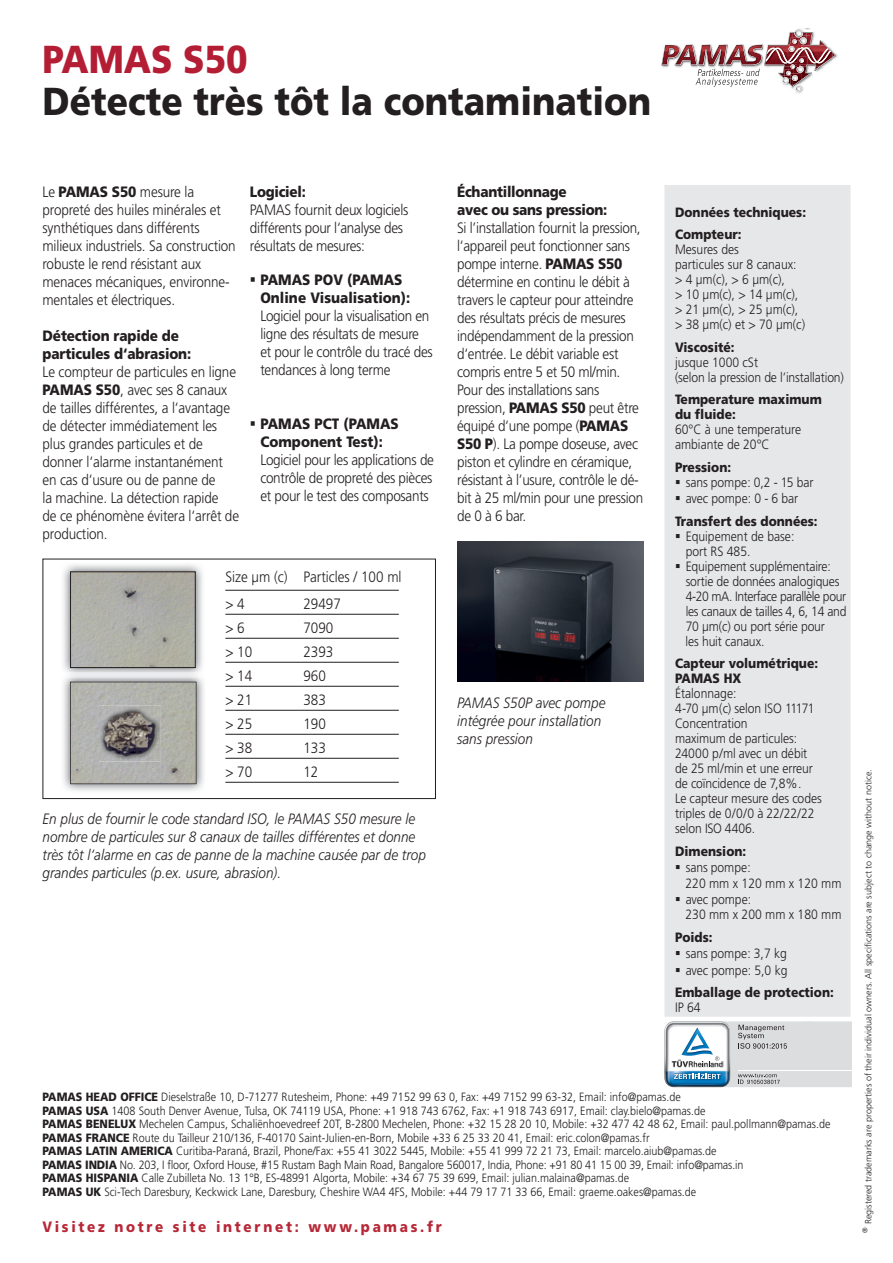
<style>
.page{position:relative;width:893px;height:1263px;background:#fff}
.page>*{position:absolute;margin:0;border:0;box-sizing:border-box;transform-origin:0 0}
.t1{font:900 39px "Frutiger";color:#231f20;scale:.9 1}
.t2{font:900 39px "Frutiger";color:#b41e35;scale:.9 1}
.t3{font:300 15px/18px "Frutiger";letter-spacing:-.02em;color:#231f20;scale:.9 1}
.t4{font:italic 300 15px/18px "Frutiger";color:#231f20;scale:.9 1}
.t5{font:900 15px/18px "Frutiger";letter-spacing:-.01em;color:#231f20;scale:.9 1}
.t6{font:900 15px "Frutiger";letter-spacing:.2em;color:#b72837;scale:.9 1}
.t7{font:300 15px/27px "Frutiger";color:#231f20;scale:.9 1}
.t8{font:300 13.5px/15px "Frutiger";letter-spacing:-.005em;color:#231f20;scale:.9 1}
.t9{font:900 13.5px/22.5px "Frutiger";color:#231f20;scale:.9 1}
.t10{font:300 12px/13.5px "Frutiger";color:#231f20;scale:.9 1}
.t11{font:300 9px "Frutiger";color:#231f20}
.t12{font:300 7.05px "Frutiger";color:#231f20}
.s1{font-weight:900}
.s2{font-weight:300}
</style>
<div class="page">
<svg style="left:661px;top:28px;width:175px;height:65px"></svg>
<div style="left:664px;top:185px;width:186px;height:832px;background:#e6e7e9;border:2px solid #e6e7e9"></div>
<hr style="left:225px;top:590px;width:174px;height:1px;background:#231f20">
<hr style="left:225px;top:614px;width:174px;height:1px;background:#231f20">
<hr style="left:225px;top:638px;width:174px;height:1px;background:#231f20">
<hr style="left:225px;top:662px;width:174px;height:1px;background:#231f20">
<hr style="left:225px;top:686px;width:174px;height:1px;background:#231f20">
<hr style="left:225px;top:710px;width:174px;height:1px;background:#231f20">
<hr style="left:225px;top:734px;width:174px;height:1px;background:#231f20">
<hr style="left:225px;top:758px;width:174px;height:1px;background:#231f20">
<hr style="left:225px;top:782px;width:174px;height:1px;background:#231f20">
<img style="left:63px;top:564px;width:140px;height:108px">
<img style="left:72px;top:573px;width:122px;height:93px">
<div style="left:70px;top:571px;width:126px;height:97px;border:1px solid #231f20"></div>
<img style="left:63px;top:677px;width:141px;height:114px">
<svg style="left:70px;top:682px;width:127px;height:102px;background:#aeaea8"></svg>
<img style="left:99px;top:706px;width:62px;height:55px">
<img style="left:101px;top:709px;width:57px;height:49px">
<img style="left:457px;top:542px;width:186px;height:139px">
<div style="left:43px;top:559px;width:393px;height:240px;border:1px solid #231f20"></div>
<svg style="left:664px;top:1021px;width:187px;height:67px"></svg>
<hr style="left:805px;top:1070px;width:46px;height:1px;background:#fff">
<h1 class="t2" style="left:43px;top:36px;width:229px">PAMAS S50</h1>
<h1 class="t1" style="left:43px;top:78px;width:678px">Détecte très tôt la contamination</h1>
<p class="t3" style="left:43px;top:183px;width:216px">Le <span class="s1">PAMAS S50</span> mesure la propreté des huiles minérales et synthétiques dans différents milieux industriels. Sa construction robuste le rend résistant aux menaces mécaniques, environne&shy;mentales et électriques.</p>
<p class="t5" style="left:43px;top:327px;width:167px">Détection rapide de particules d‘abrasion:</p>
<p class="t3" style="left:43px;top:363px;width:220px">Le compteur de particules en ligne<br><span class="s1">PAMAS S50</span>, avec ses 8 canaux de tailles différentes, a l‘avantage de détecter immédiatement les plus grandes particules et de donner l‘alarme instantanément en cas d‘usure ou de panne de<br>la machine. La détection rapide<br>de ce phénomène évitera l‘arrêt de production.</p>
<p class="t5" style="left:250px;top:183px;width:64px">Logiciel:</p>
<p class="t3" style="left:250px;top:201px;width:178px">PAMAS fournit deux logiciels différents pour l‘analyse des résultats de mesures:</p>
<p class="t5" style="left:260px;top:271px;width:168px;text-indent:-11px">▪ PAMAS POV (PAMAS<br>Online Visualisation):</p>
<p class="t3" style="left:260px;top:307px;width:193px">Logiciel pour la visualisation en ligne des résultats de mesure et pour le contrôle du tracé des tendances à long terme</p>
<p class="t5" style="left:250px;top:415px;width:167px;text-align:center">▪ PAMAS PCT (PAMAS<br>Component Test):</p>
<p class="t3" style="left:260px;top:451px;width:194px;text-align:justify">Logiciel pour les applications de contrôle de propreté des pièces et pour le test des composants</p>
<p class="t7" style="left:225px;top:563px;width:197px">Size µm (c) Particles / 100 ml &gt; 4</p>
<p class="t3" style="left:303px;top:595px;width:43px">29497</p>
<p class="t3" style="left:225px;top:619px;width:23px">&gt; 6</p>
<p class="t3" style="left:303px;top:619px;width:35px">7090</p>
<p class="t3" style="left:225px;top:643px;width:31px">&gt; 10</p>
<p class="t3" style="left:303px;top:643px;width:35px">2393</p>
<p class="t3" style="left:225px;top:667px;width:31px">&gt; 14</p>
<p class="t3" style="left:303px;top:667px;width:27px">960</p>
<p class="t3" style="left:225px;top:691px;width:31px">&gt; 21</p>
<p class="t3" style="left:303px;top:691px;width:27px">383</p>
<p class="t3" style="left:225px;top:715px;width:31px">&gt; 25</p>
<p class="t3" style="left:303px;top:715px;width:27px">190</p>
<p class="t3" style="left:225px;top:739px;width:31px">&gt; 38</p>
<p class="t3" style="left:303px;top:739px;width:27px">133</p>
<p class="t3" style="left:225px;top:763px;width:31px">&gt; 70</p>
<p class="t3" style="left:303px;top:763px;width:18px">12</p>
<p class="t4" style="left:43px;top:810px;width:427px">En plus de fournir le code standard ISO, le PAMAS S50 mesure le nombre de particules sur 8 canaux de tailles différentes et donne très tôt l‘alarme en cas de panne de la machine causée par de trop grandes particules (p.ex. usure, abrasion).</p>
<p class="t5" style="left:457px;top:183px;width:168px">Échantillonnage<br>avec ou sans pression:</p>
<p class="t3" style="left:457px;top:219px;width:208px">Si l’installation fournit la pression, l‘appareil peut fonctionner sans pompe interne. <span class="s1">PAMAS S50 </span>détermine en continu le débit à travers le capteur pour atteindre des résultats précis de mesures indépendamment de la pression d‘entrée. Le débit variable est compris entre 5 et 50 ml/min.<br>Pour des installations sans pression, <span class="s1">PAMAS S50</span> peut être équipé d‘une pompe (<span class="s1">PAMAS<br>S50 P</span>). La pompe doseuse, avec piston et cylindre en céramique, résistant à l’usure, contrôle le dé&shy;bit à 25 ml/min pour une pression de 0 à 6 bar.</p>
<p class="t4" style="left:457px;top:694px;width:166px">PAMAS S50P avec pompe intégrée pour installation sans pression</p>
<p class="t9" style="left:675px;top:201px;width:147px">Données techniques:<br>Compteur:</p>
<p class="t8" style="left:675px;top:242px;width:146px">Mesures des<br>particules sur 8 canaux: &gt; 4 µm(c), &gt; 6 µm(c),<br>&gt; 10 µm(c), &gt; 14 µm(c), &gt; 21 µm(c), &gt; 25 µm(c), &gt; 38 µm(c) et &gt; 70 µm(c)</p>
<p class="t9" style="left:675px;top:336px;width:68px">Viscosité:</p>
<p class="t8" style="left:675px;top:355px;width:189px">jusque 1000 cSt<br>(selon la pression de l’installation)</p>
<p class="t9" style="left:675px;top:392px;width:165px;line-height:15px">Temperature maximum du fluide:</p>
<p class="t8" style="left:675px;top:422px;width:142px">60°C à une temperature ambiante de 20°C</p>
<p class="t9" style="left:675px;top:456px;width:64px">Pression:</p>
<p class="t8" style="left:675px;top:475px;width:155px">▪ sans pompe: 0,2 - 15 bar</p>
<p class="t9" style="left:675px;top:487px;width:160px">▪ <span class="s2">avec pompe: 0 - 6 bar<br></span>Transfert des données:</p>
<p class="t8" style="left:686px;top:529px;width:122px;text-indent:-11px">▪ Equipement de base: port RS 485.</p>
<p class="t8" style="left:685px;top:559px;width:180px;text-indent:-11px">▪ Equipement supplémentaire: sortie de données analogiques<br>4-20 mA. Interface parallèle pour les canaux de tailles 4, 6, 14 and<br>70 µm(c) ou port série pour<br>les huit canaux.</p>
<p class="t9" style="left:675px;top:656px;width:161px;line-height:15px">Capteur volumétrique:<br>PAMAS HX</p>
<p class="t8" style="left:675px;top:686px;width:165px">Étalonnage:<br>4-70 µm(c) selon ISO 11171<br>Concentration<br>maximum de particules:<br>24000 p/ml avec un débit de 25 ml/min et une erreur de coïncidence de 7,8%.<br>Le capteur mesure des codes triples de 0/0/0 à 22/22/22 selon ISO 4406.</p>
<p class="t9" style="left:675px;top:840px;width:81px">Dimension:</p>
<p class="t8" style="left:685px;top:860px;width:175px;text-indent:-11px">▪ sans pompe:<br>220 mm x 120 mm x 120 mm</p>
<p class="t8" style="left:685px;top:892px;width:175px;text-indent:-11px">▪ avec pompe:<br>230 mm x 200 mm x 180 mm</p>
<p class="t9" style="left:675px;top:925px;width:43px">Poids:</p>
<p class="t8" style="left:675px;top:946px;width:126px">▪ sans pompe: 3,7 kg</p>
<p class="t9" style="left:675px;top:958px;width:178px">▪ <span class="s2">avec pompe: 5,0 kg<br></span>Emballage de protection:</p>
<p class="t8" style="left:675px;top:1000px;width:30px">IP 64</p>
<p class="t10" style="left:43px;top:1091px;width:877px"><span class="s1">PAMAS HEAD OFFICE</span> Dieselstraße 10, D-71277 Rutesheim, Phone: +49 7152 99 63 0, Fax: +49 7152 99 63-32, Email: info@pamas.de<br><span class="s1">PAMAS USA</span> 1408 South Denver Avenue, Tulsa, OK 74119 USA, Phone: +1 918 743 6762, Fax: +1 918 743 6917, Email: clay.bielo@pamas.de<br><span class="s1">PAMAS BENELUX</span> Mechelen Campus, Schaliënhoevedreef 20T, B-2800 Mechelen, Phone: +32 15 28 20 10, Mobile: +32 477 42 48 62, Email: paul.pollmann@pamas.de <span class="s1">PAMAS FRANCE</span> Route du Tailleur 210/136, F-40170 Saint-Julien-en-Born, Mobile +33 6 25 33 20 41, Email: eric.colon@pamas.fr<br><span class="s1">PAMAS LATIN AMERICA</span> Curitiba-Paraná, Brazil, Phone/Fax: +55 41 3022 5445, Mobile: +55 41 999 72 21 73, Email: marcelo.aiub@pamas.de<br><span class="s1">PAMAS INDIA</span> No. 203, I floor, Oxford House, #15 Rustam Bagh Main Road, Bangalore 560017, India, Phone: +91 80 41 15 00 39, Email: info@pamas.in<br><span class="s1">PAMAS HISPANIA</span> Calle Zubilleta No. 13 1°B, ES-48991 Algorta, Mobile: +34 67 75 39 699, Email: julian.malaina@pamas.de<br><span class="s1">PAMAS UK</span> Sci-Tech Daresbury, Keckwick Lane, Daresbury, Cheshire WA4 4FS, Mobile: +44 79 17 71 33 66, Email: graeme.oakes@pamas.de</p>
<p class="t6" style="left:43px;top:1218px;width:445px">Visitez notre site internet: www.pamas.fr</p>
<p class="t11" style="left:863px;top:1224px;width:456px;rotate:-90deg">Registered trademarks are properties of their individual owners. All specifications are subject to change without notice.</p>
<p class="t12" style="left:861px;top:1232px;width:7px;rotate:-90deg">®</p>
</div>
